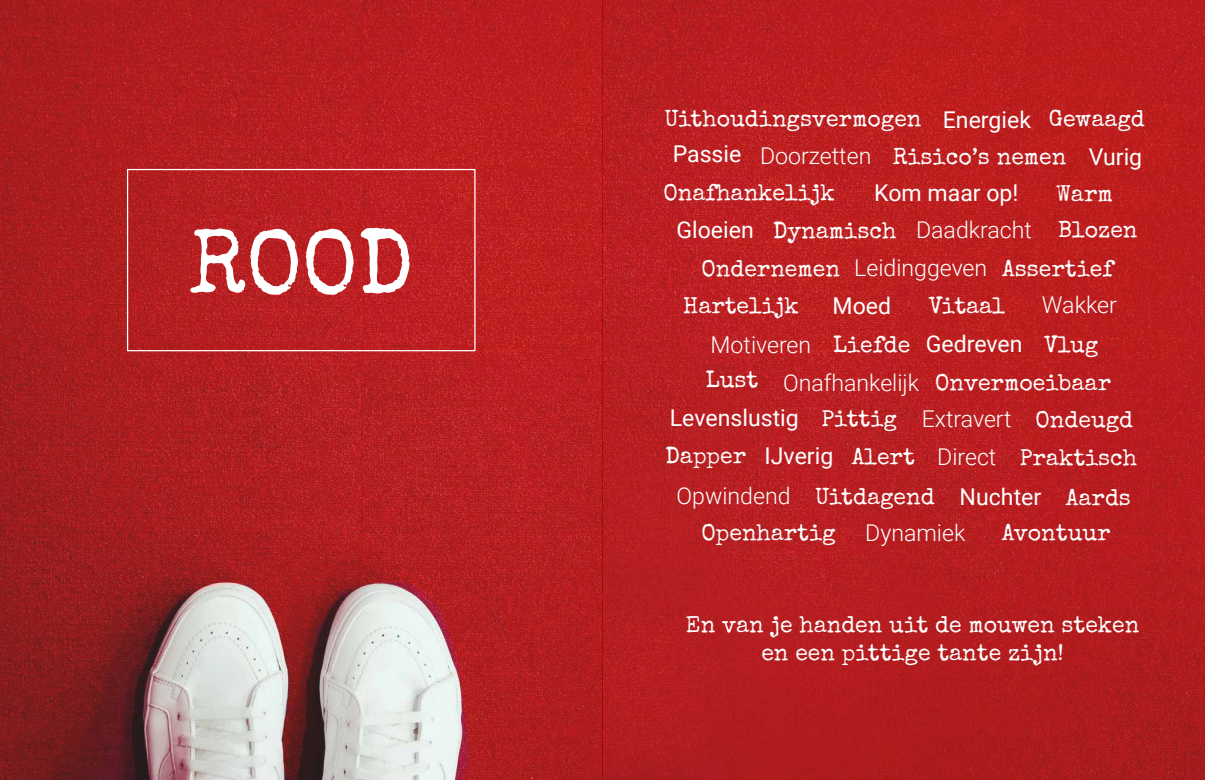
<style>
.page{position:relative;width:1205px;height:780px;background:#fff}
.page>*{position:absolute;margin:0;border:0;box-sizing:border-box;transform-origin:0 0}
.t1{font:90px "Special Elite";color:#fff}
.t2{font:23.12px/27.8px "Special Elite";color:#fff;text-align:center}
.t3{font:300 23.12px "Roboto";color:#fff}
.t4{font:23.12px "Roboto";color:#fff}
.s1{font-family:"Special Elite";font-weight:400}
</style>
<div class="page">
<img style="left:602px;top:0;width:603px;height:780px">
<svg style="left:0;top:0;width:602px;height:780px;background:#b13132"></svg>
<div style="left:127px;top:169px;width:348px;height:182px;border:1px solid #fff"></div>
<h1 class="t1" style="left:189px;top:206px;width:226px">ROOD</h1>
<p class="t2" style="left:1049px;top:105px;width:97px">Gewaagd</p>
<p class="t2" style="left:664px;top:105px;width:259px">Uithoudingsvermogen</p>
<p class="t4" style="left:673px;top:138px;width:70px">Passie</p>
<p class="t4" style="left:943px;top:103px;width:90px">Energiek</p>
<p class="t3" style="left:760px;top:139px;width:113px">Doorzetten</p>
<p class="t2" style="left:893px;top:142px;width:175px">Risico’s nemen</p>
<p class="t4" style="left:1088px;top:140px;width:55px">Vurig</p>
<p class="t2" style="left:663px;top:179px;width:173px">Onafhankelijk</p>
<p class="t4" style="left:874px;top:176px;width:146px">Kom maar op!</p>
<p class="t2" style="left:1056px;top:180px;width:58px">Warm</p>
<p class="t4" style="left:676px;top:214px;width:79px">Gloeien</p>
<p class="t2" style="left:773px;top:217px;width:125px">Dynamisch</p>
<p class="t3" style="left:916px;top:214px;width:117px">Daadkracht</p>
<p class="t2" style="left:1058px;top:216px;width:81px">Blozen</p>
<p class="t2" style="left:701px;top:255px;width:140px">Ondernemen</p>
<p class="t3" style="left:854px;top:251px;width:135px">Leidinggeven</p>
<p class="t2" style="left:1002px;top:255px;width:113px">Assertief</p>
<p class="t2" style="left:683px;top:292px;width:117px">Hartelijk</p>
<p class="t3" style="left:710px;top:328px;width:102px">Motiveren</p>
<p class="t4" style="left:832px;top:289px;width:60px">Moed</p>
<p class="t2" style="left:833px;top:330px;width:79px">Liefde</p>
<p class="t2" style="left:929px;top:292px;width:78px">Vitaal</p>
<p class="t4" style="left:925px;top:327px;width:98px">Gedreven</p>
<p class="t3" style="left:1042px;top:289px;width:76px">Wakker</p>
<p class="t2" style="left:1044px;top:330px;width:56px">Vlug</p>
<p class="t2" style="left:706px;top:366px;width:54px">Lust</p>
<p class="t3" style="left:783px;top:366px;width:138px">Onafhankelijk</p>
<p class="t4" style="left:670px;top:401px;width:130px">Levenslustig</p>
<p class="t2" style="left:665px;top:441px;width:82px">Dapper</p>
<p class="t3" style="left:937px;top:440px;width:61px">Direct</p>
<p class="t3" style="left:676px;top:479px;width:260px">Opwindend <span class="s1">Uitdagend</span></p>
<p class="t2" style="left:1066px;top:483px;width:67px">Aards</p>
<p class="t2" style="left:935px;top:368px;width:177px">Onvermoeibaar</p>
<p class="t2" style="left:821px;top:404px;width:77px">Pittig</p>
<p class="t3" style="left:922px;top:402px;width:91px">Extravert</p>
<p class="t2" style="left:1035px;top:406px;width:99px">Ondeugd</p>
<p class="t4" style="left:764px;top:439px;width:70px">IJverig</p>
<p class="t2" style="left:852px;top:442px;width:64px">Alert</p>
<p class="t2" style="left:1020px;top:444px;width:119px">Praktisch</p>
<p class="t4" style="left:959px;top:480px;width:83px">Nuchter</p>
<p class="t2" style="left:701px;top:519px;width:136px">Openhartig</p>
<p class="t3" style="left:865px;top:517px;width:102px">Dynamiek</p>
<p class="t2" style="left:1001px;top:519px;width:110px">Avontuur</p>
<p class="t2" style="left:686px;top:611px;width:455px">En van je handen uit de mouwen steken en een pittige tante zijn!</p>
</div>
